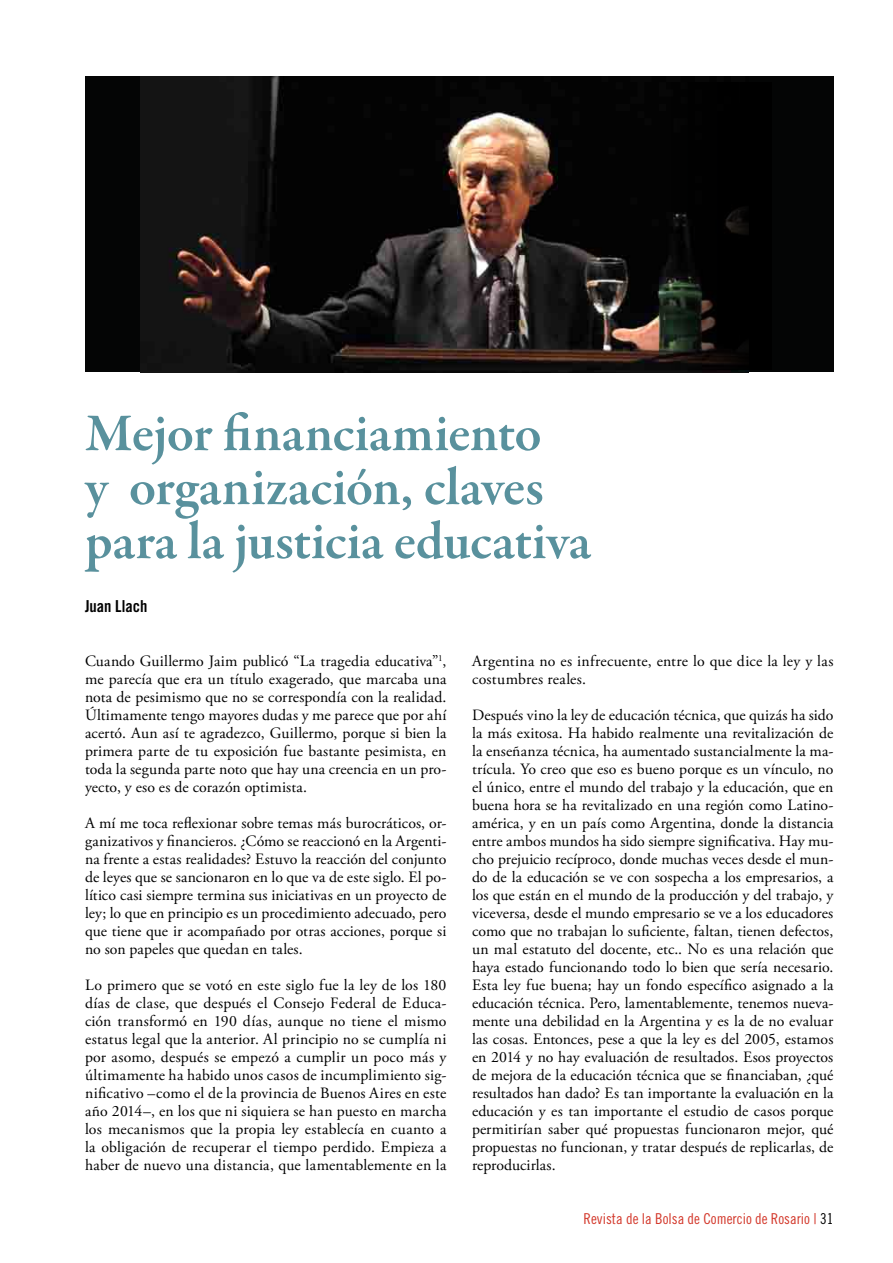
<style>
.page{position:relative;width:893px;height:1263px;background:#fff}
.page>*{position:absolute;margin:0;border:0;box-sizing:border-box;transform-origin:0 0}
.t1{font:600 54px/54px "Garamond Premr Pro";letter-spacing:-.01em;color:#59919d}
.t2{font:16.5px "Trade Gothic Bold Cond Twenty";color:#000}
.t3{font:15.75px/18px "Adobe Garamond Pro";letter-spacing:.01em;color:#000;text-align:justify}
.t4{font:15px "Trade Gothic Cond Eighteen";color:#d3382b}
.s1{color:#000}
</style>
<div class="page">
<div style="left:85px;top:77px;width:748px;height:295px;background:#040505"></div>
<img style="left:140px;top:77px;width:608px;height:295px">
<svg style="left:670px;top:83px;width:78px;height:287px"></svg>
<h1 class="t1" style="left:85px;top:407px;width:507px">Mejor financiamiento<br>y organización, claves para la justicia educativa</h1>
<p class="t2" style="left:85px;top:596px;width:64px">Juan Llach</p>
<p class="t3" style="left:85px;top:653px;width:363px">Cuando Guillermo Jaim publicó “La tragedia educativa”<sup>1</sup>, me parecía que era un título exagerado, que marcaba una nota de pesimismo que no se correspondía con la realidad.<br>Últimamente tengo mayores dudas y me parece que por ahí acertó. Aun así te agradezco, Guillermo, porque si bien la primera parte de tu exposición fue bastante pesimista, en toda la segunda parte noto que hay una creencia en un pro&shy;yecto, y eso es de corazón optimista.</p>
<p class="t3" style="left:85px;top:815px;width:363px">A mí me toca reflexionar sobre temas más burocráticos, or&shy;ganizativos y financieros. ¿Cómo se reaccionó en la Argenti&shy;na frente a estas realidades? Estuvo la reacción del conjunto de leyes que se sancionaron en lo que va de este siglo. El po&shy;lítico casi siempre termina sus iniciativas en un proyecto de ley; lo que en principio es un procedimiento adecuado, pero que tiene que ir acompañado por otras acciones, porque si no son papeles que quedan en tales.</p>
<p class="t3" style="left:85px;top:977px;width:363px">Lo primero que se votó en este siglo fue la ley de los 180 días de clase, que después el Consejo Federal de Educa&shy;ción transformó en 190 días, aunque no tiene el mismo estatus legal que la anterior. Al principio no se cumplía ni por asomo, después se empezó a cumplir un poco más y últimamente ha habido unos casos de incumplimiento sig&shy;nificativo –como el de la provincia de Buenos Aires en este año 2014–, en los que ni siquiera se han puesto en marcha los mecanismos que la propia ley establecía en cuanto a la obligación de recuperar el tiempo perdido. Empieza a haber de nuevo una distancia, que lamentablemente en la</p>
<p class="t3" style="left:472px;top:653px;width:363px">Argentina no es infrecuente, entre lo que dice la ley y las costumbres reales.</p>
<p class="t3" style="left:472px;top:707px;width:363px">Después vino la ley de educación técnica, que quizás ha sido la más exitosa. Ha habido realmente una revitalización de la enseñanza técnica, ha aumentado sustancialmente la ma&shy;trícula. Yo creo que eso es bueno porque es un vínculo, no el único, entre el mundo del trabajo y la educación, que en buena hora se ha revitalizado en una región como Latino&shy;américa, y en un país como Argentina, donde la distancia entre ambos mundos ha sido siempre significativa. Hay mu&shy;cho prejuicio recíproco, donde muchas veces desde el mun&shy;do de la educación se ve con sospecha a los empresarios, a los que están en el mundo de la producción y del trabajo, y viceversa, desde el mundo empresario se ve a los educadores como que no trabajan lo suficiente, faltan, tienen defectos, un mal estatuto del docente, etc.. No es una relación que haya estado funcionando todo lo bien que sería necesario.<br>Esta ley fue buena; hay un fondo específico asignado a la educación técnica. Pero, lamentablemente, tenemos nueva&shy;mente una debilidad en la Argentina y es la de no evaluar las cosas. Entonces, pese a que la ley es del 2005, estamos en 2014 y no hay evaluación de resultados. Esos proyectos de mejora de la educación técnica que se financiaban, ¿qué resultados han dado? Es tan importante la evaluación en la educación y es tan importante el estudio de casos porque permitirían saber qué propuestas funcionaron mejor, qué propuestas no funcionan, y tratar después de replicarlas, de reproducirlas.</p>
<p class="t4" style="left:583px;top:1210px;width:251px">Revista de la Bolsa de Comercio de Rosario | <span class="s1">31</span></p>
</div>
